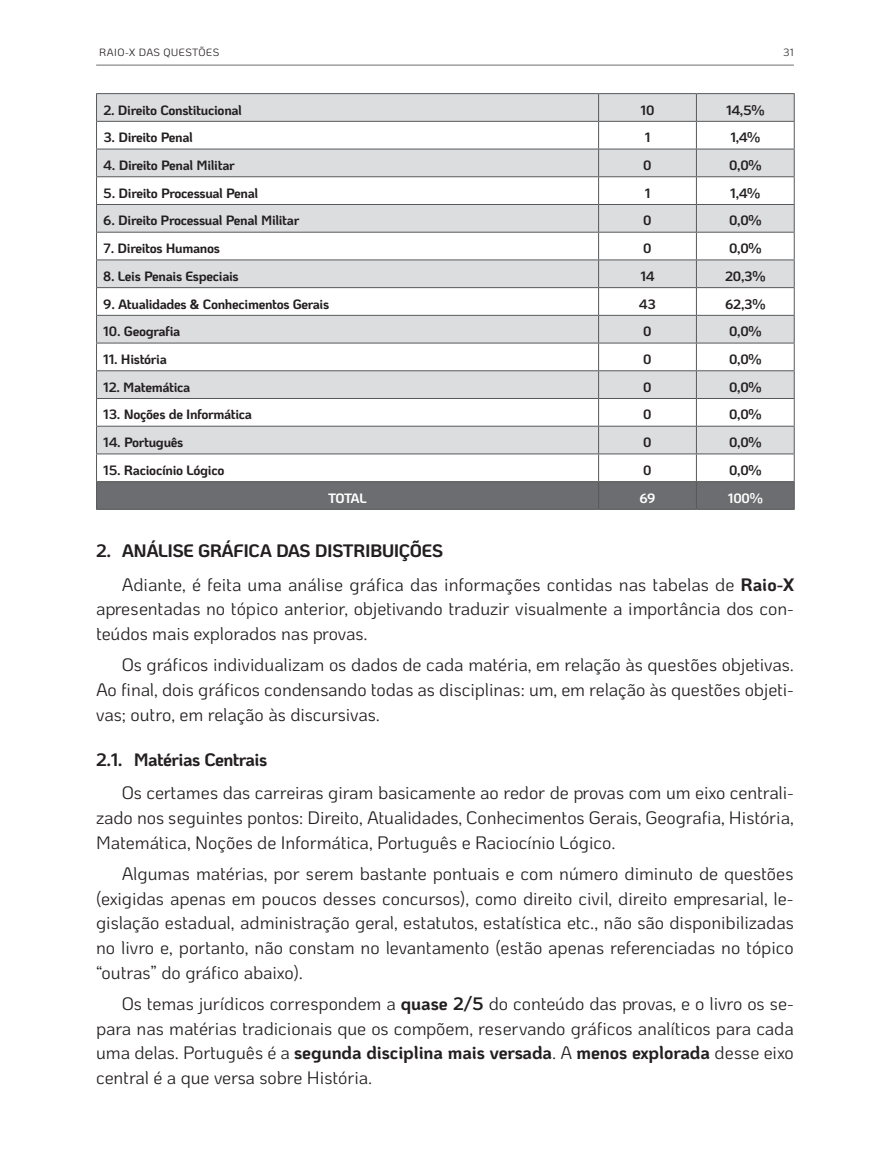
<style>
.page{position:relative;width:869px;height:1166px;background:#fff}
.page>*{position:absolute;margin:0;border:0;box-sizing:border-box;transform-origin:0 0}
.t1{font:18px/24.8px "Ko Ho";letter-spacing:-.005em;color:#231f20;text-align:justify}
.t2{font:700 18px "Ko Ho";letter-spacing:-.03em;color:#231f20}
.t3{font:700 13.5px "Ko Ho";letter-spacing:-.025em;color:#231f20}
.t4{font:700 13.5px "Ko Ho";letter-spacing:-.04em;color:#fff}
.t5{font:10.5px "Ko Ho";letter-spacing:.05em;color:#231f20}
.s1{font-weight:700}
</style>
<div class="page">
<hr style="left:96px;top:65px;width:697px;height:1px;background:#6c6d70">
<hr style="left:96px;top:93px;width:502px;height:1px;background:#57585a">
<hr style="left:598px;top:93px;width:98px;height:1px;background:#57585a">
<hr style="left:696px;top:93px;width:98px;height:1px;background:#57585a">
<svg style="left:96px;top:94px;width:698px;height:415px"></svg>
<hr style="left:96px;top:509px;width:502px;height:1px;background:#57585a">
<hr style="left:598px;top:509px;width:98px;height:1px;background:#57585a">
<hr style="left:696px;top:509px;width:98px;height:1px;background:#57585a">
<p class="t5" style="left:99px;top:44px;width:121px">RAIO-X DAS QUESTÕES</p>
<p class="t5" style="left:783px;top:44px;width:12px">31</p>
<p class="t3" style="left:103px;top:99px;width:140px">2. Direito Constitucional</p>
<p class="t3" style="left:640px;top:99px;width:16px">10</p>
<p class="t3" style="left:726px;top:99px;width:40px">14,5%</p>
<p class="t3" style="left:103px;top:126px;width:91px">3. Direito Penal</p>
<p class="t3" style="left:644px;top:126px;width:7px">1</p>
<p class="t3" style="left:730px;top:126px;width:31px">1,4%</p>
<p class="t3" style="left:103px;top:154px;width:133px">4. Direito Penal Militar</p>
<p class="t3" style="left:643px;top:154px;width:10px">0</p>
<p class="t3" style="left:729px;top:154px;width:34px">0,0%</p>
<p class="t3" style="left:103px;top:182px;width:156px">5. Direito Processual Penal</p>
<p class="t3" style="left:644px;top:182px;width:7px">1</p>
<p class="t3" style="left:730px;top:182px;width:31px">1,4%</p>
<p class="t3" style="left:103px;top:209px;width:197px">6. Direito Processual Penal Militar</p>
<p class="t3" style="left:643px;top:209px;width:10px">0</p>
<p class="t3" style="left:729px;top:209px;width:34px">0,0%</p>
<p class="t3" style="left:103px;top:237px;width:118px">7. Direitos Humanos</p>
<p class="t3" style="left:643px;top:237px;width:10px">0</p>
<p class="t3" style="left:729px;top:237px;width:34px">0,0%</p>
<p class="t3" style="left:103px;top:265px;width:137px">8. Leis Penais Especiais</p>
<p class="t3" style="left:640px;top:265px;width:16px">14</p>
<p class="t3" style="left:725px;top:265px;width:42px">20,3%</p>
<p class="t3" style="left:103px;top:293px;width:227px">9. Atualidades &amp; Conhecimentos Gerais</p>
<p class="t3" style="left:639px;top:293px;width:19px">43</p>
<p class="t3" style="left:725px;top:293px;width:42px">62,3%</p>
<p class="t3" style="left:103px;top:320px;width:78px">10. Geografia</p>
<p class="t3" style="left:643px;top:320px;width:10px">0</p>
<p class="t3" style="left:729px;top:320px;width:34px">0,0%</p>
<p class="t3" style="left:103px;top:348px;width:65px">11. História</p>
<p class="t3" style="left:643px;top:348px;width:10px">0</p>
<p class="t3" style="left:729px;top:348px;width:34px">0,0%</p>
<p class="t3" style="left:103px;top:376px;width:89px">12. Matemática</p>
<p class="t3" style="left:643px;top:376px;width:10px">0</p>
<p class="t3" style="left:729px;top:376px;width:34px">0,0%</p>
<p class="t3" style="left:103px;top:403px;width:150px">13. Noções de Informática</p>
<p class="t3" style="left:643px;top:403px;width:10px">0</p>
<p class="t3" style="left:729px;top:403px;width:34px">0,0%</p>
<p class="t3" style="left:103px;top:431px;width:82px">14. Português</p>
<p class="t3" style="left:643px;top:431px;width:10px">0</p>
<p class="t3" style="left:729px;top:431px;width:34px">0,0%</p>
<p class="t3" style="left:103px;top:459px;width:123px">15. Raciocínio Lógico</p>
<p class="t3" style="left:643px;top:459px;width:10px">0</p>
<p class="t3" style="left:729px;top:459px;width:34px">0,0%</p>
<p class="t4" style="left:328px;top:487px;width:40px">TOTAL</p>
<p class="t4" style="left:639px;top:487px;width:18px">69</p>
<p class="t4" style="left:727px;top:487px;width:36px">100%</p>
<p class="t1" style="left:122px;top:535px;width:673px;line-height:33.3px;text-indent:-26px"><span class="s1">2. ANÁLISE GRÁFICA DAS DISTRIBUIÇÕES<br></span>Adiante, é feita uma análise gráfica das informações contidas nas tabelas de <span class="s1">Raio-X</span></p>
<p class="t1" style="left:96px;top:597px;width:699px">apresentadas no tópico anterior, objetivando traduzir visualmente a importância dos con&shy;teúdos mais explorados nas provas.</p>
<p class="t1" style="left:96px;top:653px;width:699px;text-indent:26px">Os gráficos individualizam os dados de cada matéria, em relação às questões objetivas.<br>Ao final, dois gráficos condensando todas as disciplinas: um, em relação às questões objeti&shy;vas; outro, em relação às discursivas.</p>
<p class="t2" style="left:96px;top:744px;width:172px">2.1. Matérias Centrais</p>
<p class="t1" style="left:96px;top:781px;width:699px;text-indent:26px">Os certames das carreiras giram basicamente ao redor de provas com um eixo centrali&shy;zado nos seguintes pontos: Direito, Atualidades, Conhecimentos Gerais, Geografia, História, Matemática, Noções de Informática, Português e Raciocínio Lógico.</p>
<p class="t1" style="left:96px;top:861px;width:699px;text-indent:26px">Algumas matérias, por serem bastante pontuais e com número diminuto de questões (exigidas apenas em poucos desses concursos), como direito civil, direito empresarial, le&shy;gislação estadual, administração geral, estatutos, estatística etc., não são disponibilizadas no livro e, portanto, não constam no levantamento (estão apenas referenciadas no tópico “outras” do gráfico abaixo).</p>
<p class="t1" style="left:96px;top:991px;width:699px;text-indent:26px">Os temas jurídicos correspondem a <span class="s1">quase 2/5</span> do conteúdo das provas, e o livro os se&shy;para nas matérias tradicionais que os compõem, reservando gráficos analíticos para cada uma delas. Português é a <span class="s1">segunda disciplina mais versada</span>. A <span class="s1">menos explorada</span> desse eixo central é a que versa sobre História.</p>
</div>
